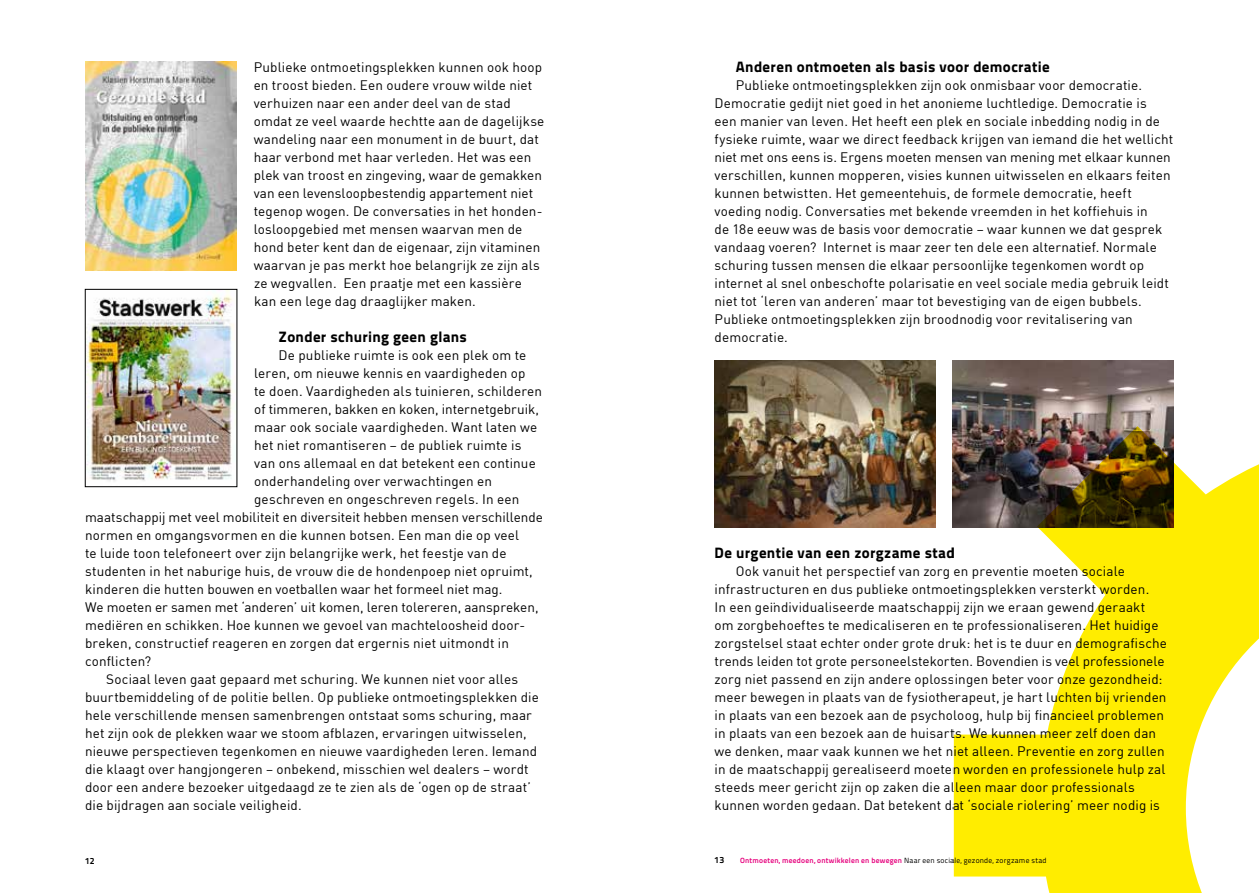
<style>
.page{position:relative;width:1259px;height:893px;background:#fff}
.page>*{position:absolute;margin:0;border:0;box-sizing:border-box;transform-origin:0 0}
.t1{font:15px "Titillium Text 22 L 999 wt";letter-spacing:.02em;color:#000}
.t2{font:13.5px/18px "DIN";letter-spacing:.01em;color:#000}
.t3{font:9px "Titillium Text 22 L 800 wt";color:#000}
.t4{font:7.5px "Titillium Text 22 L 800 wt";letter-spacing:.03em;color:#e6007d}
.s1{font-family:"Titillium Text 22 L 400 wt";color:#000}
</style>
<div class="page">
<img style="left:85px;top:62px;width:151px;height:208px">
<img style="left:87px;top:291px;width:147px;height:190px">
<div style="left:85px;top:289px;width:152px;height:198px;border:1px solid #000"></div>
<img style="left:714px;top:360px;width:221px;height:167px">
<svg style="left:954px;top:360px;width:305px;height:533px;fill:#ffed00"></svg>
<p class="t2" style="left:254px;top:58px;width:292px">Publieke ontmoetingsplekken kunnen ook hoop en troost bieden. Een oudere vrouw wilde niet verhuizen naar een ander deel van de stad omdat ze veel waarde hechtte aan de dagelijkse wandeling naar een monument in de buurt, dat haar verbond met haar verleden. Het was een plek van troost en zingeving, waar de gemakken van een levensloopbestendig appartement niet tegenop wogen. De conversaties in het honden&shy;losloopgebied met mensen waarvan men de hond beter kent dan de eigenaar, zijn vitaminen waarvan je pas merkt hoe belangrijk ze zijn als ze wegvallen. Een praatje met een kassière kan een lege dag draaglijker maken.</p>
<p class="t1" style="left:279px;top:325px;width:190px">Zonder schuring geen glans</p>
<p class="t2" style="left:279px;top:346px;width:249px">De publieke ruimte is ook een plek om te</p>
<p class="t2" style="left:254px;top:364px;width:273px">leren, om nieuwe kennis en vaardigheden op</p>
<p class="t2" style="left:254px;top:382px;width:289px">te doen. Vaardigheden als tuinieren, schilderen</p>
<p class="t2" style="left:254px;top:400px;width:286px">of timmeren, bakken en koken, internetgebruik,</p>
<p class="t2" style="left:254px;top:418px;width:285px">maar ook sociale vaardigheden. Want laten we</p>
<p class="t2" style="left:254px;top:436px;width:269px">het niet romantiseren – de publiek ruimte is</p>
<p class="t2" style="left:254px;top:454px;width:283px">van ons allemaal en dat betekent een continue</p>
<p class="t2" style="left:254px;top:472px;width:239px">onderhandeling over verwachtingen en</p>
<p class="t2" style="left:254px;top:490px;width:267px">geschreven en ongeschreven regels. In een</p>
<p class="t2" style="left:85px;top:508px;width:459px">maatschappij met veel mobiliteit en diversiteit hebben mensen verschillende</p>
<p class="t2" style="left:85px;top:526px;width:436px">normen en omgangsvormen en die kunnen botsen. Een man die op veel</p>
<p class="t2" style="left:85px;top:544px;width:423px">te luide toon telefoneert over zijn belangrijke werk, het feestje van de</p>
<p class="t2" style="left:85px;top:562px;width:449px">studenten in het naburige huis, de vrouw die de hondenpoep niet opruimt,</p>
<p class="t2" style="left:85px;top:580px;width:419px">kinderen die hutten bouwen en voetballen waar het formeel niet mag.</p>
<p class="t2" style="left:85px;top:598px;width:455px">We moeten er samen met ‘anderen’ uit komen, leren tolereren, aanspreken,</p>
<p class="t2" style="left:85px;top:616px;width:442px">mediëren en schikken. Hoe kunnen we gevoel van machteloosheid door-</p>
<p class="t2" style="left:85px;top:634px;width:425px">breken, constructief reageren en zorgen dat ergernis niet uitmondt in</p>
<p class="t2" style="left:85px;top:652px;width:68px">conflicten?</p>
<p class="t2" style="left:106px;top:670px;width:413px">Sociaal leven gaat gepaard met schuring. We kunnen niet voor alles</p>
<p class="t2" style="left:85px;top:688px;width:455px">buurtbemiddeling of de politie bellen. Op publieke ontmoetingsplekken die</p>
<p class="t2" style="left:85px;top:706px;width:448px">hele verschillende mensen samenbrengen ontstaat soms schuring, maar</p>
<p class="t2" style="left:85px;top:724px;width:443px">het zijn ook de plekken waar we stoom afblazen, ervaringen uitwisselen,</p>
<p class="t2" style="left:85px;top:742px;width:454px">nieuwe perspectieven tegenkomen en nieuwe vaardigheden leren. Iemand</p>
<p class="t2" style="left:85px;top:760px;width:445px">die klaagt over hangjongeren – onbekend, misschien wel dealers – wordt</p>
<p class="t2" style="left:85px;top:778px;width:447px">door een andere bezoeker uitgedaagd ze te zien als de ‘ogen op de straat’</p>
<p class="t2" style="left:85px;top:796px;width:218px">die bijdragen aan sociale veiligheid.</p>
<p class="t1" style="left:736px;top:55px;width:315px">Anderen ontmoeten als basis voor democratie</p>
<p class="t2" style="left:714px;top:76px;width:460px;text-indent:21px">Publieke ontmoetingsplekken zijn ook onmisbaar voor democratie.<br>Democratie gedijt niet goed in het anonieme luchtledige. Democratie is<br>een manier van leven. Het heeft een plek en sociale inbedding nodig in de fysieke ruimte, waar we direct feedback krijgen van iemand die het wellicht niet met ons eens is. Ergens moeten mensen van mening met elkaar kunnen verschillen, kunnen mopperen, visies kunnen uitwisselen en elkaars feiten kunnen betwistten. Het gemeentehuis, de formele democratie, heeft voeding nodig. Conversaties met bekende vreemden in het koffiehuis in<br>de 18e eeuw was de basis voor democratie – waar kunnen we dat gesprek vandaag voeren? Internet is maar zeer ten dele een alternatief. Normale schuring tussen mensen die elkaar persoonlijke tegenkomen wordt op internet al snel onbeschofte polarisatie en veel sociale media gebruik leidt niet tot ‘leren van anderen’ maar tot bevestiging van de eigen bubbels.<br>Publieke ontmoetingsplekken zijn broodnodig voor revitalisering van democratie.</p>
<p class="t1" style="left:714px;top:541px;width:242px">De urgentie van een zorgzame stad</p>
<p class="t2" style="left:714px;top:562px;width:454px;text-indent:21px">Ook vanuit het perspectief van zorg en preventie moeten sociale infrastructuren en dus publieke ontmoetingsplekken versterkt worden.<br>In een geïndividualiseerde maatschappij zijn we eraan gewend geraakt om zorgbehoeftes te medicaliseren en te professionaliseren. Het huidige zorgstelsel staat echter onder grote druk: het is te duur en demografische trends leiden tot grote personeelstekorten. Bovendien is veel professionele zorg niet passend en zijn andere oplossingen beter voor onze gezondheid: meer bewegen in plaats van de fysiotherapeut, je hart luchten bij vrienden in plaats van een bezoek aan de psycholoog, hulp bij financieel problemen in plaats van een bezoek aan de huisarts. We kunnen meer zelf doen dan we denken, maar vaak kunnen we het niet alleen. Preventie en zorg zullen in de maatschappij gerealiseerd moeten worden en professionele hulp zal steeds meer gericht zijn op zaken die alleen maar door professionals kunnen worden gedaan. Dat betekent dat ‘sociale riolering’ meer nodig is</p>
<p class="t3" style="left:85px;top:854px;width:11px">12</p>
<p class="t3" style="left:714px;top:853px;width:11px">13</p>
<p class="t4" style="left:740px;top:854px;width:308px">Ontmoeten, meedoen, ontwikkelen en bewegen <span class="s1">Naar een sociale, gezonde, zorgzame stad</span></p>
</div>
